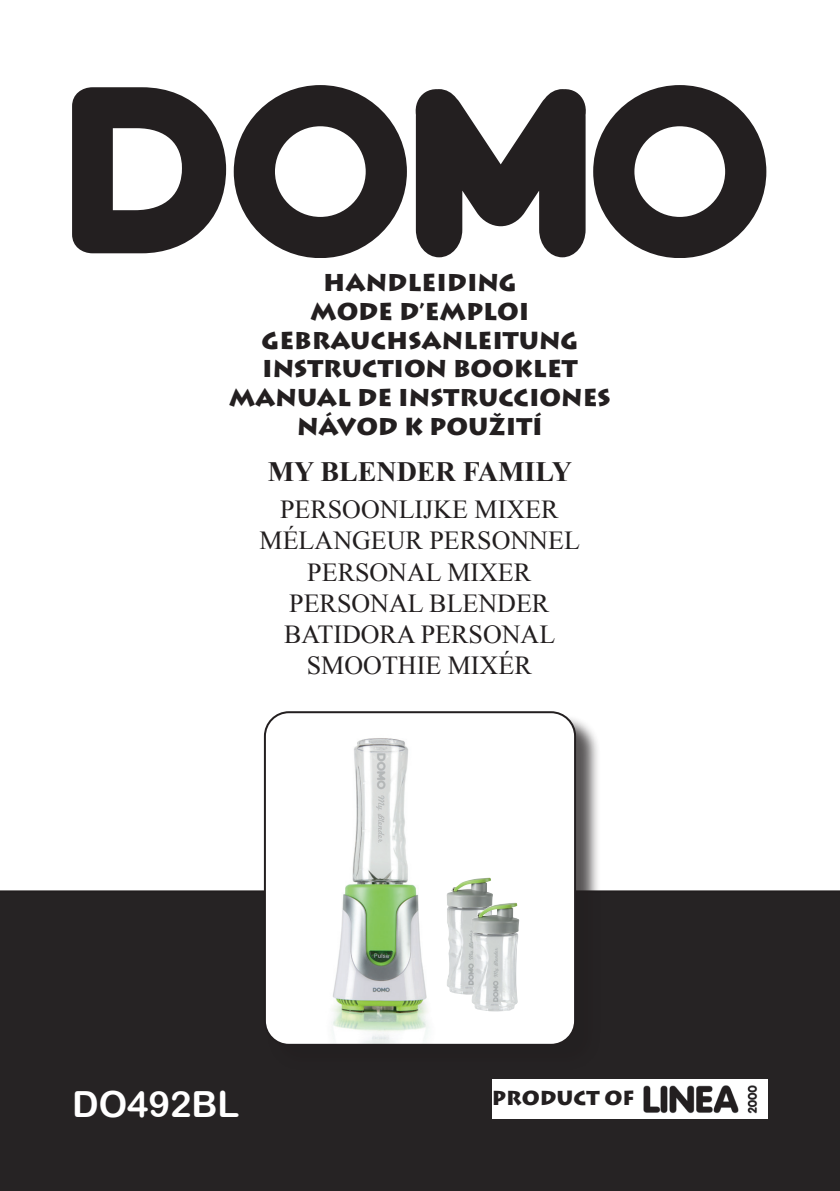
<style>
.page{position:relative;width:840px;height:1191px;background:#fff}
.page>*{position:absolute;margin:0;border:0;box-sizing:border-box;transform-origin:0 0}
.t1{font:36px "Arial Rounded MT Bold";color:#fff}
.t2{font:700 28px "Times New Roman";color:#231f20}
.t3{font:26px/31.2px "Times New Roman";color:#231f20;text-align:center}
.t4{font:900 24px/28.8px "Lithos Pro";color:#231f20;text-align:center}
.t5{font:900 20px "Lithos Pro";color:#231f20}
</style>
<div class="page">
<svg style="left:415px;top:89px;width:171px;height:168px"></svg>
<svg style="left:72px;top:87px;width:154px;height:166px"></svg>
<svg style="left:233px;top:85px;width:173px;height:173px"></svg>
<svg style="left:593px;top:85px;width:173px;height:173px"></svg>
<div style="left:0;top:890px;width:839px;height:301px;background:#262324"></div>
<div style="left:638px;top:1079px;width:129px;height:40px;background:#fff"></div>
<img style="left:643px;top:1085px;width:115px;height:29px">
<div style="left:491px;top:1079px;width:150px;height:40px;background:#fff"></div>
<div style="left:267px;top:714px;width:333px;height:356px;background:#231f20;opacity:.75"></div>
<div style="left:265px;top:712px;width:309px;height:332px;background:#fff;border-radius:24px"></div>
<img style="left:332px;top:738px;width:97px;height:304px">
<div style="left:264px;top:711px;width:311px;height:334px;border:2px solid #231f20;border-radius:24px"></div>
<img style="left:446px;top:877px;width:47px;height:117px">
<img style="left:470px;top:902px;width:49px;height:109px">
<p class="t4" style="left:229px;top:269px;width:383px">HANDLEIDING<br>MODE D’EMPLOI<br>GEBRAUCHSANLEITUNG<br>INSTRUCTION BOOKLET<br>MANUAL DE INSTRUCCIONES<br>NÁVOD K POUŽITÍ</p>
<p class="t2" style="left:267px;top:452px;width:305px">MY BLENDER FAMILY</p>
<p class="t3" style="left:259px;top:493px;width:321px">PERSOONLIJKE MIXER<br>MÉLANGEUR PERSONNEL<br>PERSONAL MIXER<br>PERSONAL BLENDER<br>BATIDORA PERSONAL<br>SMOOTHIE MIXÉR</p>
<h1 class="t1" style="left:72px;top:1082px;width:168px">DO492BL</h1>
<p class="t5" style="left:491px;top:1086px;width:144px">PRODUCT OF</p>
</div>
